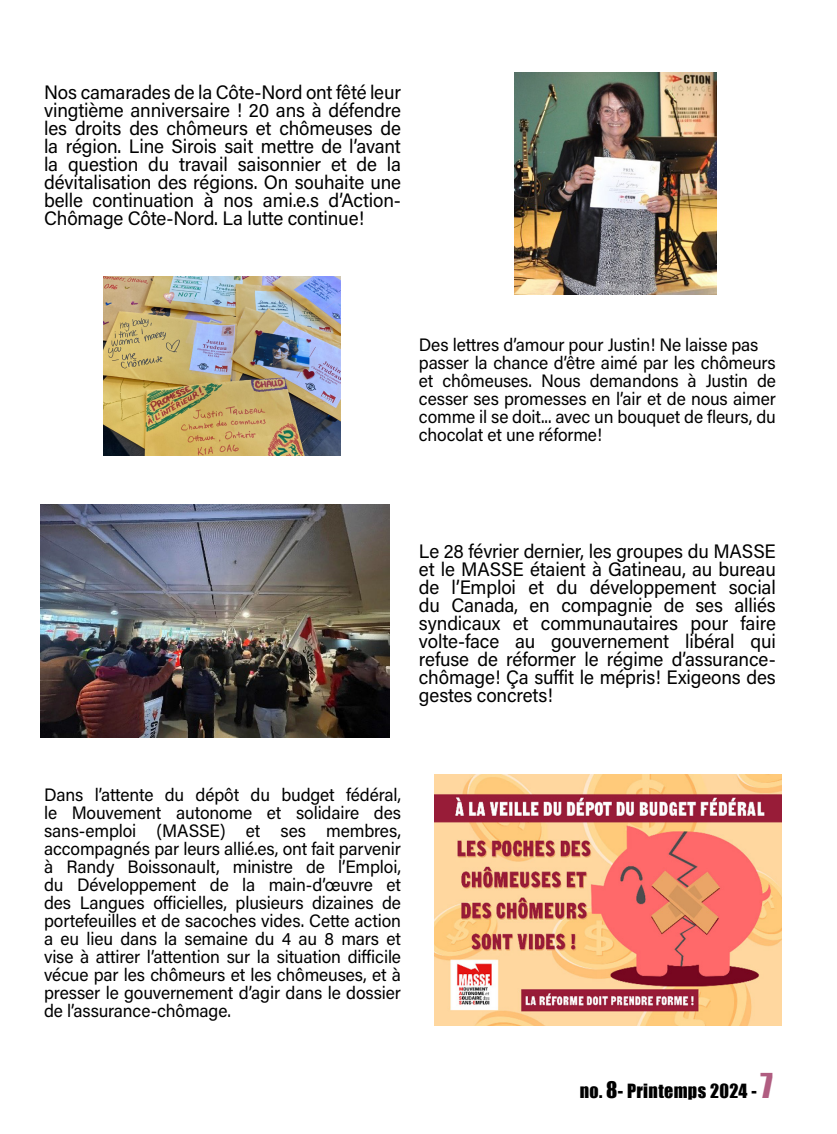
<style>
.page{position:relative;width:837px;height:1134px;background:#fff}
.page>*{position:absolute;margin:0;border:0;box-sizing:border-box;transform-origin:0 0}
.body{font:31.5px "Impact";color:#b05d81}
.body-2{font:19.5px/18px "Acumin Variable Concept";letter-spacing:-.01em;color:#000;text-align:justify}
.body-3{font:18px/18px "Acumin Variable Concept";letter-spacing:-.01em;color:#000;text-align:justify}
.body-4{font:18px "Impact";letter-spacing:.02em;color:#000}
.s1{font-size:21px}
</style>
<div class="page">
<img style="left:514px;top:72px;width:202px;height:223px">
<img style="left:40px;top:504px;width:350px;height:234px">
<img style="left:434px;top:774px;width:348px;height:252px">
<img style="left:103px;top:276px;width:237px;height:179px">
<p class="body-2" style="left:44px;top:82px;width:358px">Nos camarades de la Côte-Nord ont fêté leur</p>
<p class="body-2" style="left:44px;top:100px;width:359px">vingtième anniversaire ! 20 ans à défendre les droits des chômeurs et chômeuses de la région. Line Sirois sait mettre de l’avant la question du travail saisonnier et de la dévitalisation des régions. On souhaite une belle continuation à nos ami.e.s d’Action-Chômage Côte-Nord. La lutte continue!</p>
<p class="body-3" style="left:419px;top:335px;width:341px">Des lettres d’amour pour Justin! Ne laisse pas</p>
<p class="body-3" style="left:419px;top:353px;width:359px">passer la chance d’être aimé par les chômeurs et chômeuses. Nous demandons à Justin de cesser ses promesses en l’air et de nous aimer comme il se doit... avec un bouquet de fleurs, du chocolat et une réforme!</p>
<p class="body-2" style="left:419px;top:541px;width:358px">Le 28 février dernier, les groupes du MASSE et le MASSE étaient à Gatineau, au bureau de l’Emploi et du développement social du Canada, en compagnie de ses alliés syndicaux et communautaires pour faire volte-face au gouvernement libéral qui refuse de réformer le régime d’assurance&shy;chômage! Ça suffit le mépris! Exigeons des gestes concrets!</p>
<p class="body-3" style="left:44px;top:785px;width:359px">Dans l’attente du dépôt du budget fédéral, le Mouvement autonome et solidaire des sans-emploi (MASSE) et ses membres, accompagnés par leurs allié.es, ont fait parvenir à Randy Boissonault, ministre de l’Emploi, du Développement de la main-d’œuvre et des Langues officielles, plusieurs dizaines de portefeuilles et de sacoches vides. Cette action a eu lieu dans la semaine du 4 au 8 mars et vise à attirer l’attention sur la situation difficile vécue par les chômeurs et les chômeuses, et à presser le gouvernement d’agir dans le dossier de l’assurance-chômage.</p>
<p class="body-4" style="left:621px;top:1077px;width:94px"><span class="s1">6</span> - Automne</p>
<p class="body" style="left:761px;top:1061px;width:14px">7</p>
<p class="body" style="left:764px;top:1061px;width:14px">7</p>
<p class="body-4" style="left:580px;top:1077px;width:178px">no. <span class="s1">8</span>- Printemps 2024 -</p>
<p class="body-4" style="left:595px;top:1077px;width:167px">no. no. <span class="s1">5</span> - Hiver 2021 -</p>
</div>
